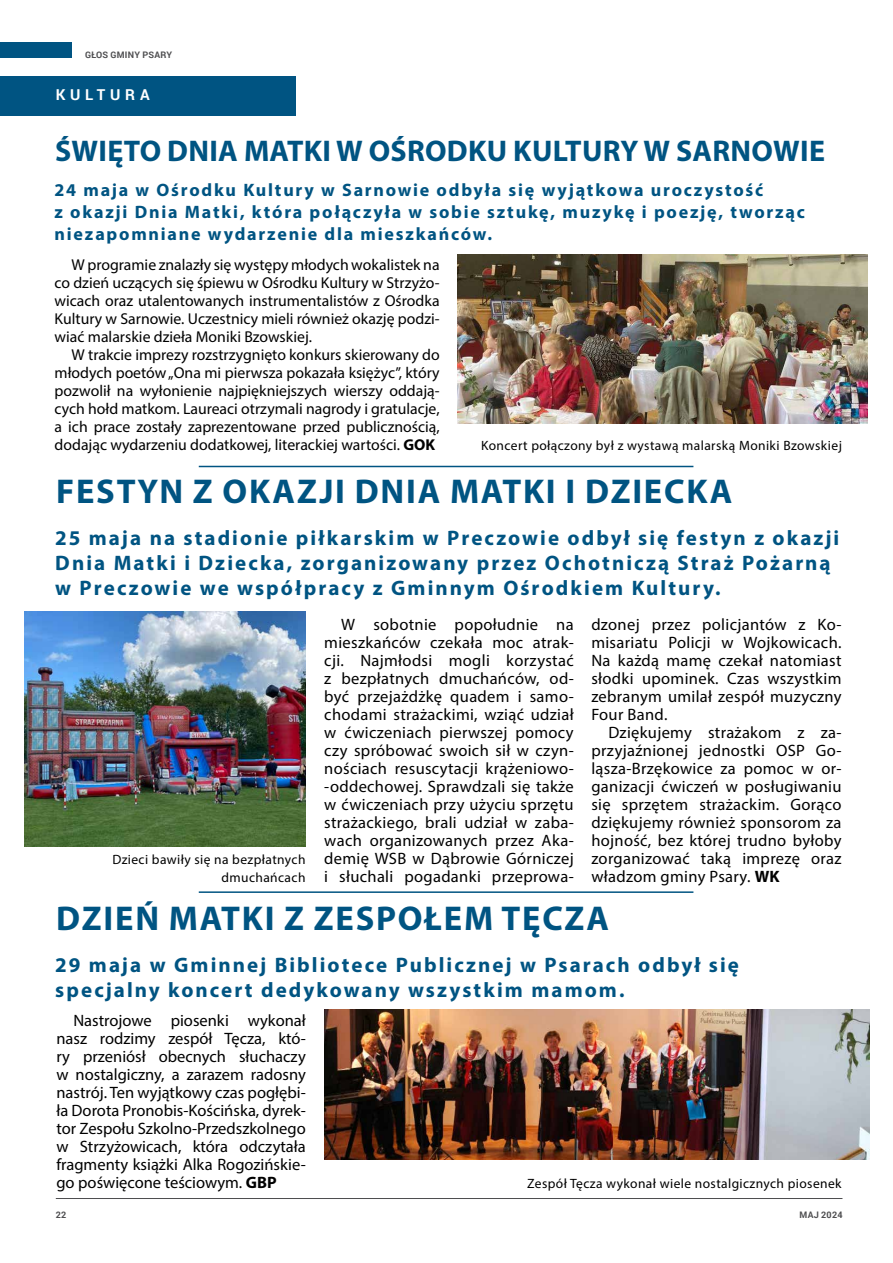
<style>
.page{position:relative;width:893px;height:1263px;background:#fff}
.page>*{position:absolute;margin:0;border:0;box-sizing:border-box;transform-origin:0 0}
.Headline{font:700 34.5px "Myriad Pro";letter-spacing:.05em;color:#005482}
.Headline-2{font:700 30px "Myriad Pro";letter-spacing:.01em;color:#005482}
.Fourth_tittle{font:700 21px/25.2px "Myriad Pro";letter-spacing:.1em;color:#005482}
.Fourth_tittle-2{font:700 18px/21.6px "Myriad Pro";letter-spacing:.1em;color:#005482}
.Details{font:16.5px/18px "Myriad Pro";letter-spacing:.02em;color:#000;text-align:justify}
.Details-2{font:15.75px/18px "Myriad Pro";color:#000;text-align:justify}
.Info_Text_7{font:700 15px "Roboto";letter-spacing:.315em;color:#fff}
.Details-3{font:13.5px/18px "Myriad Pro";letter-spacing:.03em;color:#000;text-align:right}
.t1{font:700 9px "Roboto";letter-spacing:.025em;color:#4d4d4f}
.s1{font-weight:700}
</style>
<div class="page">
<div style="left:0;top:76px;width:295px;height:40px;background:#005482"></div>
<hr style="left:199px;top:466px;width:494px;height:1px;background:#005482">
<hr style="left:199px;top:891px;width:494px;height:2px;background:#005482">
<img style="left:457px;top:254px;width:410px;height:170px">
<img style="left:25px;top:611px;width:280px;height:235px">
<img style="left:324px;top:1009px;width:545px;height:151px">
<hr style="left:56px;top:1198px;width:786px;height:1px;background:#4d4d4f">
<div style="left:0;top:43px;width:72px;height:15px;background:#005482"></div>
<p class="t1" style="left:85px;top:48px;width:89px">GŁOS GMINY PSARY</p>
<p class="Info_Text_7" style="left:56px;top:84px;width:95px">KULTURA</p>
<p class="Headline-2" style="left:55px;top:131px;width:771px">ŚWIĘTO DNIA MATKI W OŚRODKU KULTURY W SARNOWIE</p>
<p class="Fourth_tittle-2" style="left:55px;top:179px;width:752px">24 maja w Ośrodku Kultury w Sarnowie odbyła się wyjątkowa uroczystość<br>z okazji Dnia Matki, która połączyła w sobie sztukę, muzykę i poezję, tworząc niezapomniane wydarzenie dla mieszkańców.</p>
<p class="Details-2" style="left:55px;top:255px;width:386px;text-indent:17px">W programie znalazły się występy młodych wokalistek na co dzień uczących się śpiewu w Ośrodku Kultury w Strzyżo&shy;wicach oraz utalentowanych instrumentalistów z Ośrodka Kultury w Sarnowie. Uczestnicy mieli również okazję podzi&shy;wiać malarskie dzieła Moniki Bzowskiej.</p>
<p class="Details-2" style="left:55px;top:345px;width:386px;text-indent:17px">W trakcie imprezy rozstrzygnięto konkurs skierowany do młodych poetów „Ona mi pierwsza pokazała księżyc”, który pozwolił na wyłonienie najpiękniejszych wierszy oddają&shy;cych hołd matkom. Laureaci otrzymali nagrody i gratulacje, a ich prace zostały zaprezentowane przed publicznością, dodając wydarzeniu dodatkowej, literackiej wartości. <span class="s1">GOK</span></p>
<p class="Headline" style="left:56px;top:469px;width:678px">FESTYN Z OKAZJI DNIA MATKI I DZIECKA</p>
<p class="Fourth_tittle" style="left:55px;top:524px;width:785px">25 maja na stadionie piłkarskim w Preczowie odbył się festyn z okazji<br>Dnia Matki i Dziecka, zorganizowany przez Ochotniczą Straż Pożarną w Preczowie we współpracy z Gminnym Ośrodkiem Kultury.</p>
<p class="Details" style="left:324px;top:615px;width:251px;text-indent:17px">W sobotnie popołudnie na mieszkańców czekała moc atrak&shy;cji. Najmłodsi mogli korzystać z bezpłatnych dmuchańców, od&shy;być przejażdżkę quadem i samo&shy;chodami strażackimi, wziąć udział w ćwiczeniach pierwszej pomocy czy spróbować swoich sił w czyn&shy;nościach resuscytacji krążeniowo--oddechowej. Sprawdzali się także w ćwiczeniach przy użyciu sprzętu strażackiego, brali udział w zaba&shy;wach organizowanych przez Aka&shy;demię WSB w Dąbrowie Górniczej i słuchali pogadanki przeprowa-</p>
<p class="Details" style="left:591px;top:615px;width:252px">dzonej przez policjantów z Ko&shy;misariatu Policji w Wojkowicach.<br>Na każdą mamę czekał natomiast słodki upominek. Czas wszystkim zebranym umilał zespół muzyczny Four Band.</p>
<p class="Details-3" style="left:481px;top:436px;width:362px">Koncert połączony był z wystawą malarską Moniki Bzowskiej</p>
<p class="Details" style="left:591px;top:723px;width:252px;text-indent:17px">Dziękujemy strażakom z za&shy;przyjaźnionej jednostki OSP Go&shy;ląsza-Brzękowice za pomoc w or&shy;ganizacji ćwiczeń w posługiwaniu się sprzętem strażackim. Gorąco dziękujemy również sponsorom za hojność, bez której trudno byłoby zorganizować taką imprezę oraz władzom gminy Psary. <span class="s1">WK</span></p>
<p class="Headline" style="left:56px;top:896px;width:554px">DZIEŃ MATKI Z ZESPOŁEM TĘCZA</p>
<p class="Fourth_tittle" style="left:55px;top:952px;width:685px">29 maja w Gminnej Bibliotece Publicznej w Psarach odbył się specjalny koncert dedykowany wszystkim mamom.</p>
<p class="Details" style="left:56px;top:1011px;width:251px;text-indent:17px">Nastrojowe piosenki wykonał nasz rodzimy zespół Tęcza, któ&shy;ry przeniósł obecnych słuchaczy w nostalgiczny, a zarazem radosny nastrój. Ten wyjątkowy czas pogłębi&shy;ła Dorota Pronobis-Kościńska, dyrek&shy;tor Zespołu Szkolno-Przedszkolnego w Strzyżowicach, która odczytała fragmenty książki Alka Rogozińskie&shy;go poświęcone teściowym. <span class="s1">GBP</span></p>
<p class="Details-3" style="left:112px;top:850px;width:195px">Dzieci bawiły się na bezpłatnych dmuchańcach</p>
<p class="Details-3" style="left:527px;top:1174px;width:316px">Zespół Tęcza wykonał wiele nostalgicznych piosenek</p>
<p class="t1" style="left:56px;top:1208px;width:12px">22</p>
<p class="t1" style="left:800px;top:1208px;width:44px">MAJ 2024</p>
</div>
